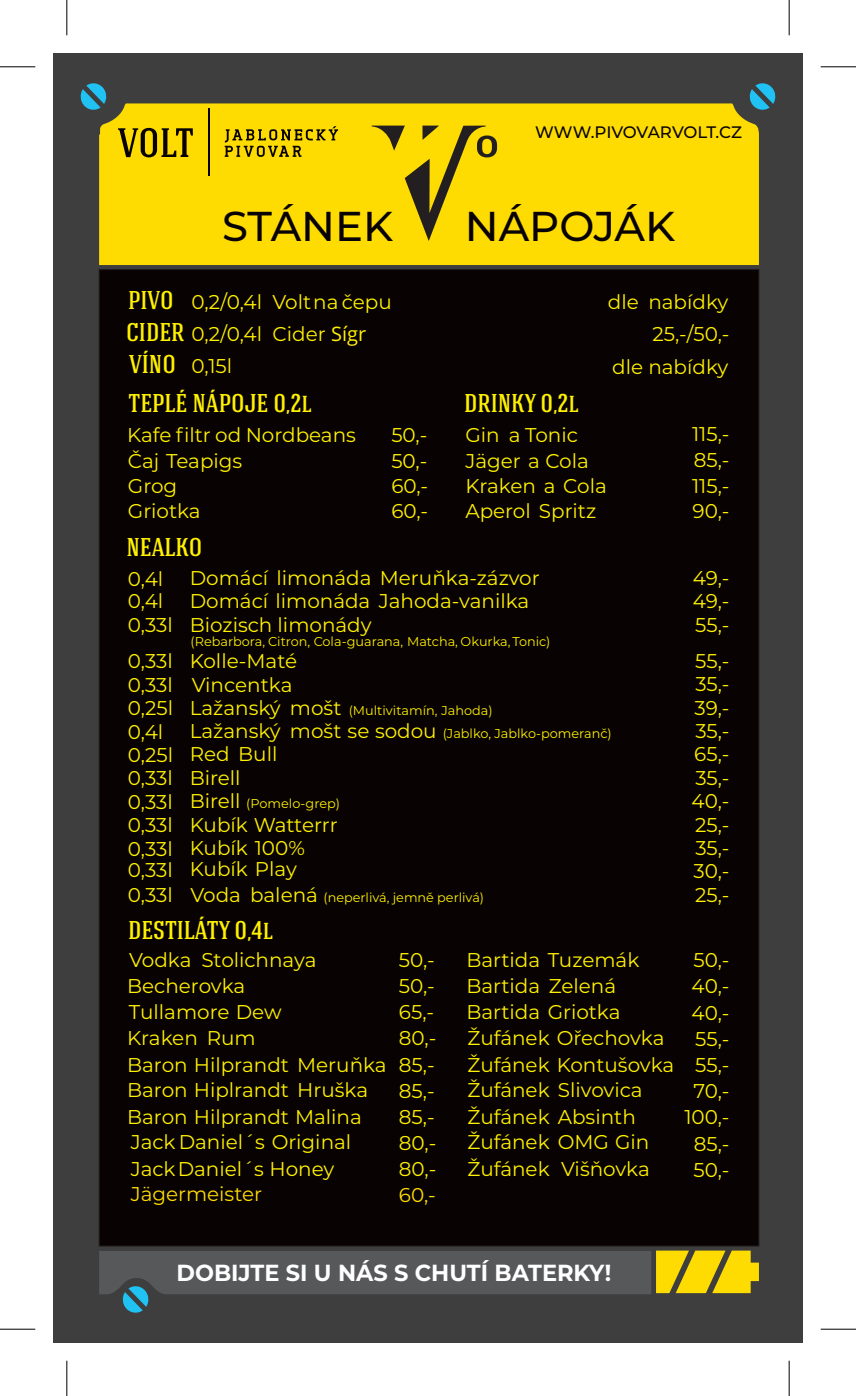
<style>
.page{position:relative;width:856px;height:1396px;background:#fff}
.page>*{position:absolute;margin:0;border:0;box-sizing:border-box;transform-origin:0 0}
.t1{font:500 41.7px "Montserrat";color:#080302}
.t2{font:500 25.65px "Hagin Caps";color:#fff101}
.t3{font:700 23.25px "Montserrat";color:#fff}
.t4{font:19.95px/23.4px "Montserrat";color:#fff101}
.t5{font:19.95px "Montserrat";color:#ffdc01}
.t6{font:500 16.65px "Montserrat";letter-spacing:-.005em;color:#080302}
.t7{font:12.75px "Montserrat";color:#fff101}
.s1{font-family:"Hagin Caps";font-weight:500;font-size:25.65px}
.s2{font-family:"Open Sans"}
.s3{font-size:19.95px}
</style>
<div class="page">
<div style="left:53px;top:53px;width:749px;height:1289px;background:#3e3e3f"></div>
<div style="left:99px;top:103px;width:660px;height:162px;background:#ffdc01"></div>
<svg style="left:224px;top:126px;width:114px;height:31px;background:#c6aa01"></svg>
<svg style="left:118px;top:128px;width:75px;height:29px;background:#a38b01"></svg>
<hr style="left:208px;top:108px;width:2px;height:68px;background:#080302">
<svg style="left:748px;top:83px;width:28px;height:28px"></svg>
<svg style="left:80px;top:83px;width:27px;height:28px"></svg>
<svg style="left:99px;top:1250px;width:659px;height:63px"></svg>
<svg style="left:371px;top:125px;width:125px;height:116px;background:#d5b806"></svg>
<div style="left:98px;top:269px;width:661px;height:977px;background:#080302"></div>
<hr style="left:0;top:1328px;width:35px;height:1px;background:#000">
<hr style="left:67px;top:1360px;width:1px;height:35px;background:#000">
<hr style="left:0;top:67px;width:35px;height:1px;background:#000">
<hr style="left:67px;top:0;width:1px;height:35px;background:#000">
<hr style="left:820px;top:67px;width:35px;height:1px;background:#000">
<hr style="left:788px;top:0;width:1px;height:35px;background:#000">
<hr style="left:820px;top:1328px;width:35px;height:1px;background:#000">
<hr style="left:788px;top:1360px;width:1px;height:35px;background:#000">
<p class="t6" style="left:535px;top:122px;width:208px">WWW.PIVOVARVOLT.CZ</p>
<p class="t2" style="left:128px;top:289px;width:47px">PIVO</p>
<h1 class="t1" style="left:222px;top:201px;width:172px">STÁNEK</h1>
<h1 class="t1" style="left:464px;top:201px;width:212px">NÁPOJÁK</h1>
<p class="t4" style="left:191px;top:290px;width:202px">0,2/0,4l Volt na čepu</p>
<p class="t4" style="left:607px;top:290px;width:122px">dle nabídky</p>
<p class="t4" style="left:126px;top:322px;width:241px"><span class="s1">CIDER</span> 0,2/0,4l Cider <span class="s2">Sígr</span></p>
<p class="t4" style="left:652px;top:322px;width:78px">25,-/50,-</p>
<p class="t4" style="left:191px;top:354px;width:42px">0,15l</p>
<p class="t4" style="left:611px;top:354px;width:117px">dle nabídky</p>
<p class="t2" style="left:129px;top:354px;width:48px">VÍNO</p>
<p class="t2" style="left:128px;top:393px;width:184px">TEPLÉ NÁPOJE 0,2l</p>
<p class="t4" style="left:127px;top:423px;width:230px">Kafe filtr od Nordbeans</p>
<p class="t4" style="left:391px;top:423px;width:37px">50,-</p>
<p class="t4" style="left:128px;top:449px;width:116px">Čaj Teapigs</p>
<p class="t4" style="left:391px;top:449px;width:37px">50,-</p>
<p class="t4" style="left:128px;top:474px;width:51px">Grog</p>
<p class="t4" style="left:391px;top:474px;width:38px">60,-</p>
<p class="t4" style="left:128px;top:499px;width:74px">Griotka</p>
<p class="t4" style="left:391px;top:499px;width:38px">60,-</p>
<p class="t2" style="left:464px;top:393px;width:116px">DRINKY 0,2l</p>
<p class="t4" style="left:465px;top:423px;width:114px">Gin a Tonic</p>
<p class="t4" style="left:691px;top:422px;width:39px">115,-</p>
<p class="t4" style="left:465px;top:448px;width:125px">Jäger a Cola</p>
<p class="t4" style="left:693px;top:448px;width:37px">85,-</p>
<p class="t4" style="left:465px;top:474px;width:143px">Kraken a Cola</p>
<p class="t4" style="left:691px;top:473px;width:39px">115,-</p>
<p class="t4" style="left:465px;top:499px;width:132px">Aperol Spritz</p>
<p class="t4" style="left:692px;top:499px;width:38px">90,-</p>
<p class="t2" style="left:126px;top:537px;width:77px">NEALKO</p>
<p class="t4" style="left:190px;top:566px;width:351px">Domácí limonáda Meruňka-zázvor</p>
<p class="t4" style="left:692px;top:566px;width:38px">49,-</p>
<p class="t4" style="left:190px;top:589px;width:341px">Domácí limonáda Jahoda-vanilka</p>
<p class="t4" style="left:692px;top:589px;width:38px">49,-</p>
<p class="t4" style="left:190px;top:613px;width:183px">Biozisch limonády</p>
<p class="t7" style="left:190px;top:634px;width:361px">(Rebarbora, Citron, Cola-guarana, Matcha, Okurka, Tonic)</p>
<p class="t4" style="left:128px;top:566px;width:47px">0,4l<br>0,4l<br>0,33l</p>
<p class="t4" style="left:128px;top:649px;width:47px">0,33l<br>0,33l<br>0,25l<br>0,4l<br>0,25l<br>0,33l</p>
<p class="t4" style="left:694px;top:613px;width:36px">55,-</p>
<p class="t4" style="left:190px;top:649px;width:109px">Kolle-Maté</p>
<p class="t4" style="left:694px;top:649px;width:36px">55,-</p>
<p class="t4" style="left:192px;top:672px;width:102px">Vincentka</p>
<p class="t4" style="left:695px;top:672px;width:36px">35,-</p>
<p class="t7" style="left:190px;top:702px;width:304px"><span class="s3">Lažanský mošt</span> (Multivitamín, Jahoda)</p>
<p class="t4" style="left:694px;top:695px;width:36px">39,-</p>
<p class="t7" style="left:190px;top:726px;width:423px"><span class="s3">Lažanský mošt se sodou</span> (Jablko, Jablko-pomeranč)</p>
<p class="t4" style="left:695px;top:719px;width:36px">35,-</p>
<p class="t4" style="left:190px;top:742px;width:89px">Red Bull</p>
<p class="t4" style="left:694px;top:742px;width:37px">65,-</p>
<p class="t4" style="left:190px;top:766px;width:52px">Birell</p>
<p class="t4" style="left:695px;top:765px;width:36px">35,-</p>
<p class="t7" style="left:128px;top:795px;width:214px"><span class="s3">0,33l Birell</span> (Pomelo-grep)</p>
<p class="t4" style="left:691px;top:789px;width:39px">40,-</p>
<p class="t4" style="left:128px;top:812px;width:211px">0,33l Kubík Watterrr</p>
<p class="t4" style="left:694px;top:812px;width:36px">25,-</p>
<p class="t4" style="left:128px;top:835px;width:178px">0,33l Kubík 100%</p>
<p class="t4" style="left:695px;top:835px;width:36px">35,-</p>
<p class="t4" style="left:128px;top:857px;width:170px">0,33l Kubík Play</p>
<p class="t4" style="left:693px;top:859px;width:37px">30,-</p>
<p class="t7" style="left:128px;top:889px;width:357px"><span class="s3">0,33l Voda balená</span> (neperlivá, jemně perlivá)</p>
<p class="t4" style="left:694px;top:882px;width:36px">25,-</p>
<p class="t2" style="left:128px;top:919px;width:146px">DESTILÁTY 0,4l</p>
<p class="t4" style="left:129px;top:948px;width:189px">Vodka Stolichnaya</p>
<p class="t4" style="left:398px;top:948px;width:37px">50,-</p>
<p class="t4" style="left:127px;top:973px;width:119px">Becherovka</p>
<p class="t4" style="left:398px;top:974px;width:37px">50,-</p>
<p class="t4" style="left:129px;top:1000px;width:154px">Tullamore Dew</p>
<p class="t4" style="left:398px;top:1000px;width:37px">65,-</p>
<p class="t4" style="left:127px;top:1026px;width:130px">Kraken Rum</p>
<p class="t4" style="left:127px;top:1024px;width:310px;line-height:27px;text-align:right">80,-<br>Baron Hilprandt Meruňka 85,-</p>
<p class="t4" style="left:127px;top:1078px;width:242px">Baron Hiplrandt Hruška</p>
<p class="t4" style="left:398px;top:1078px;width:37px">85,-</p>
<p class="t4" style="left:127px;top:1104px;width:236px">Baron Hilprandt Malina</p>
<p class="t4" style="left:398px;top:1104px;width:37px">85,-</p>
<p class="t4" style="left:131px;top:1130px;width:222px">Jack Daniel´s Original</p>
<p class="t4" style="left:398px;top:1130px;width:39px">80,-</p>
<p class="t4" style="left:131px;top:1157px;width:205px">Jack Daniel´s Honey</p>
<p class="t4" style="left:398px;top:1156px;width:39px">80,-</p>
<p class="t5" style="left:131px;top:1181px;width:133px">Jägermeister</p>
<p class="t5" style="left:398px;top:1182px;width:38px">60,-</p>
<p class="t4" style="left:466px;top:948px;width:174px">Bartida Tuzemák</p>
<p class="t4" style="left:693px;top:948px;width:37px">50,-</p>
<p class="t4" style="left:466px;top:973px;width:151px">Bartida Zelená</p>
<p class="t4" style="left:691px;top:974px;width:39px">40,-</p>
<p class="t4" style="left:466px;top:1000px;width:155px">Bartida Griotka</p>
<p class="t4" style="left:691px;top:1000px;width:39px">40,-</p>
<p class="t4" style="left:467px;top:1025px;width:198px">Žufánek Ořechovka</p>
<p class="t4" style="left:467px;top:1025px;width:263px;line-height:25.7px;text-align:justify;text-indent:227px">55,- Žufánek Kontušovka 55,- Žufánek Slivovica</p>
<p class="t4" style="left:693px;top:1078px;width:38px">70,-</p>
<p class="t4" style="left:467px;top:1104px;width:170px">Žufánek Absinth</p>
<p class="t4" style="left:684px;top:1105px;width:47px">100,-</p>
<p class="t4" style="left:467px;top:1130px;width:183px">Žufánek OMG Gin</p>
<p class="t4" style="left:693px;top:1131px;width:37px">85,-</p>
<p class="t4" style="left:467px;top:1156px;width:184px">Žufánek Višňovka</p>
<p class="t4" style="left:693px;top:1157px;width:37px">50,-</p>
<p class="t3" style="left:176px;top:1258px;width:436px">DOBIJTE SI U NÁS S CHUTÍ BATERKY!</p>
</div>
